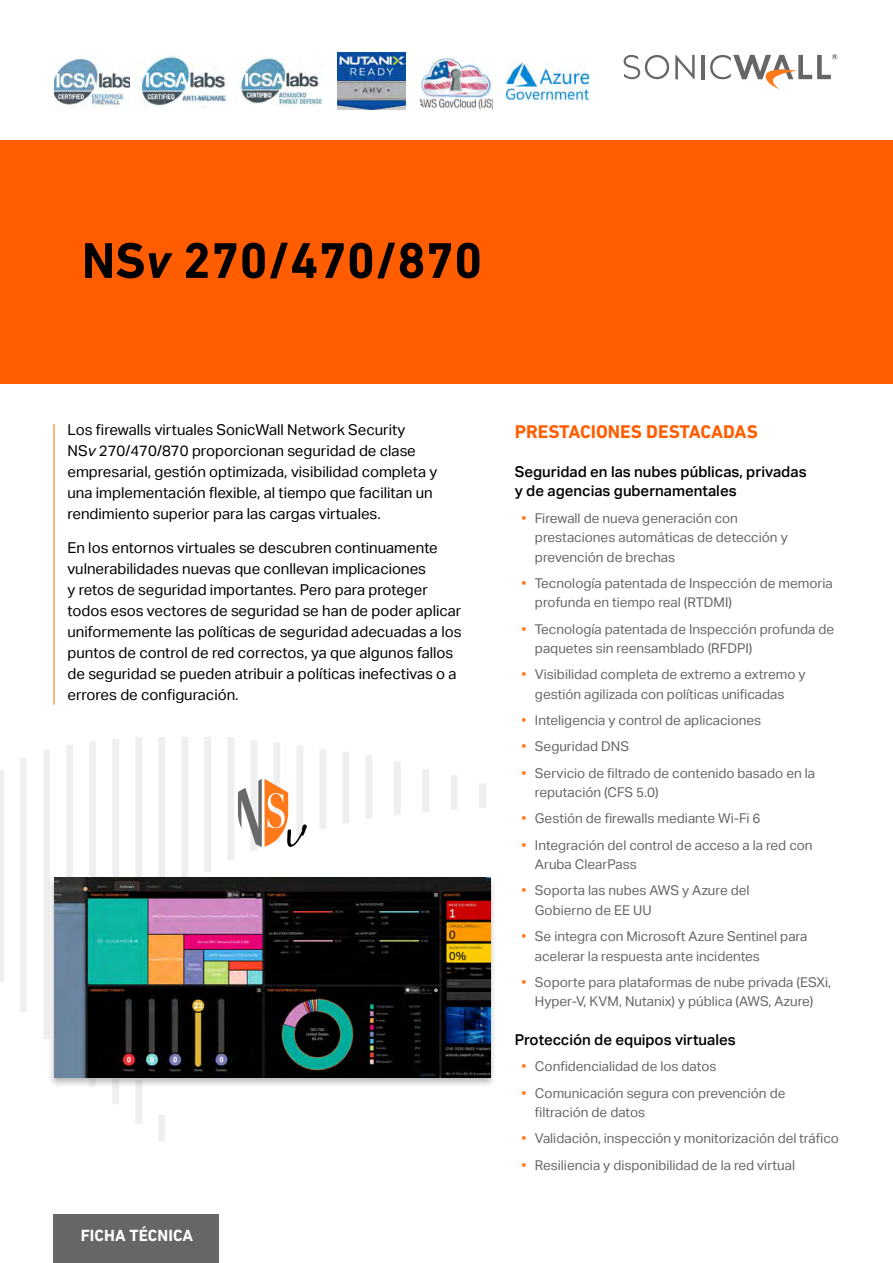
<style>
.page{position:relative;width:893px;height:1263px;background:#fff}
.page>*{position:absolute;margin:0;border:0;box-sizing:border-box;transform-origin:0 0}
.t1{font:700 51px "DIN Next LT Pro";color:#000}
.t2{font:700 18.75px "DIN Next LT Pro";color:#ff5d00}
.t3{font:700 16.5px "DIN Next LT Pro";letter-spacing:.005em;color:#fff}
.t4{font:15px/21px "Aktiv Grotesk";color:#000}
.t5{font:500 15px/19.5px "Aktiv Grotesk";color:#000}
.t6{font:13.5px/19.5px "Aktiv Grotesk";color:#666}
.s1{font-style:italic}
.s2{color:#ff791a}
</style>
<div class="page">
<svg style="left:0;top:737px;width:486px;height:404px"></svg>
<svg style="left:675px;top:55px;width:20px;height:24px"></svg>
<hr style="left:701px;top:55px;width:3px;height:24px;background:#666">
<svg style="left:624px;top:55px;width:45px;height:24px"></svg>
<svg style="left:710px;top:54px;width:127px;height:35px"></svg>
<div style="left:48px;top:876px;width:449px;height:211px;background:#666;opacity:.45"></div>
<img style="left:54px;top:877px;width:437px;height:200px">
<div style="left:0;top:141px;width:893px;height:243px;background:#ff5d00"></div>
<hr style="left:53px;top:424px;width:2px;height:281px;background:#ff791a">
<svg style="left:238px;top:779px;width:69px;height:68px"></svg>
<img style="left:54px;top:57px;width:76px;height:51px">
<img style="left:139px;top:54px;width:89px;height:54px">
<img style="left:238px;top:58px;width:86px;height:49px">
<img style="left:337px;top:53px;width:69px;height:57px">
<img style="left:420px;top:57px;width:72px;height:53px">
<img style="left:505px;top:60px;width:85px;height:43px">
<div style="left:53px;top:1215px;width:166px;height:48px;background:#666"></div>
<h1 class="t1" style="left:82px;top:231px;width:402px">NS<span class="s1">v</span> 270/470/870</h1>
<p class="t4" style="left:68px;top:419px;width:371px">Los firewalls virtuales SonicWall Network Security<br>NS<span class="s1">v</span> 270/470/870 proporcionan seguridad de clase empresarial, gestión optimizada, visibilidad completa y una implementación flexible, al tiempo que facilitan un rendimiento superior para las cargas virtuales.</p>
<p class="t4" style="left:68px;top:538px;width:396px">En los entornos virtuales se descubren continuamente vulnerabilidades nuevas que conllevan implicaciones<br>y retos de seguridad importantes. Pero para proteger todos esos vectores de seguridad se han de poder aplicar uniformemente las políticas de seguridad adecuadas a los puntos de control de red correctos, ya que algunos fallos de seguridad se pueden atribuir a políticas inefectivas o a errores de configuración.</p>
<p class="t3" style="left:81px;top:1225px;width:114px">FICHA TÉCNICA</p>
<h2 class="t2" style="left:515px;top:421px;width:245px">PRESTACIONES DESTACADAS</h2>
<p class="t5" style="left:515px;top:462px;width:293px">Seguridad en las nubes públicas, privadas y de agencias gubernamentales</p>
<p class="t6" style="left:535px;top:508px;width:254px;text-indent:-14px"><span class="s2">•</span> Firewall de nueva generación con prestaciones automáticas de detección y prevención de brechas</p>
<p class="t6" style="left:535px;top:573px;width:299px;text-indent:-14px"><span class="s2">•</span> Tecnología patentada de Inspección de memoria profunda en tiempo real (RTDMI)</p>
<p class="t6" style="left:535px;top:619px;width:301px;text-indent:-14px"><span class="s2">•</span> Tecnología patentada de Inspección profunda de paquetes sin reensamblado (RFDPI)</p>
<p class="t6" style="left:521px;top:665px;width:286px;text-align:center"><span class="s2">•</span> Visibilidad completa de extremo a extremo y gestión agilizada con políticas unificadas</p>
<p class="t6" style="left:521px;top:711px;width:241px"><span class="s2">•</span> Inteligencia y control de aplicaciones</p>
<p class="t6" style="left:521px;top:737px;width:109px"><span class="s2">•</span> Seguridad DNS</p>
<p class="t6" style="left:535px;top:763px;width:282px;text-indent:-14px"><span class="s2">•</span> Servicio de filtrado de contenido basado en la reputación (CFS 5.0)</p>
<p class="t6" style="left:521px;top:809px;width:240px"><span class="s2">•</span> Gestión de firewalls mediante Wi-Fi 6</p>
<p class="t6" style="left:535px;top:835px;width:279px;text-indent:-14px"><span class="s2">•</span> Integración del control de acceso a la red con<br>Aruba ClearPass</p>
<p class="t6" style="left:535px;top:881px;width:216px;text-indent:-14px"><span class="s2">•</span> Soporta las nubes AWS y Azure del<br>Gobierno de EE UU</p>
<p class="t6" style="left:535px;top:927px;width:274px;text-indent:-14px"><span class="s2">•</span> Se integra con Microsoft Azure Sentinel para acelerar la respuesta ante incidentes</p>
<p class="t6" style="left:521px;top:972px;width:311px;text-align:center"><span class="s2">•</span> Soporte para plataformas de nube privada (ESXi,<br>Hyper-V, KVM, Nutanix) y pública (AWS, Azure)</p>
<p class="t5" style="left:515px;top:1030px;width:223px">Protección de equipos virtuales</p>
<p class="t6" style="left:521px;top:1057px;width:197px"><span class="s2">•</span> Confidencialidad de los datos</p>
<p class="t6" style="left:535px;top:1083px;width:252px;text-indent:-14px"><span class="s2">•</span> Comunicación segura con prevención de filtración de datos</p>
<p class="t6" style="left:521px;top:1129px;width:319px"><span class="s2">•</span> Validación, inspección y monitorización del tráfico</p>
<p class="t6" style="left:521px;top:1155px;width:275px"><span class="s2">•</span> Resiliencia y disponibilidad de la red virtual</p>
</div>
